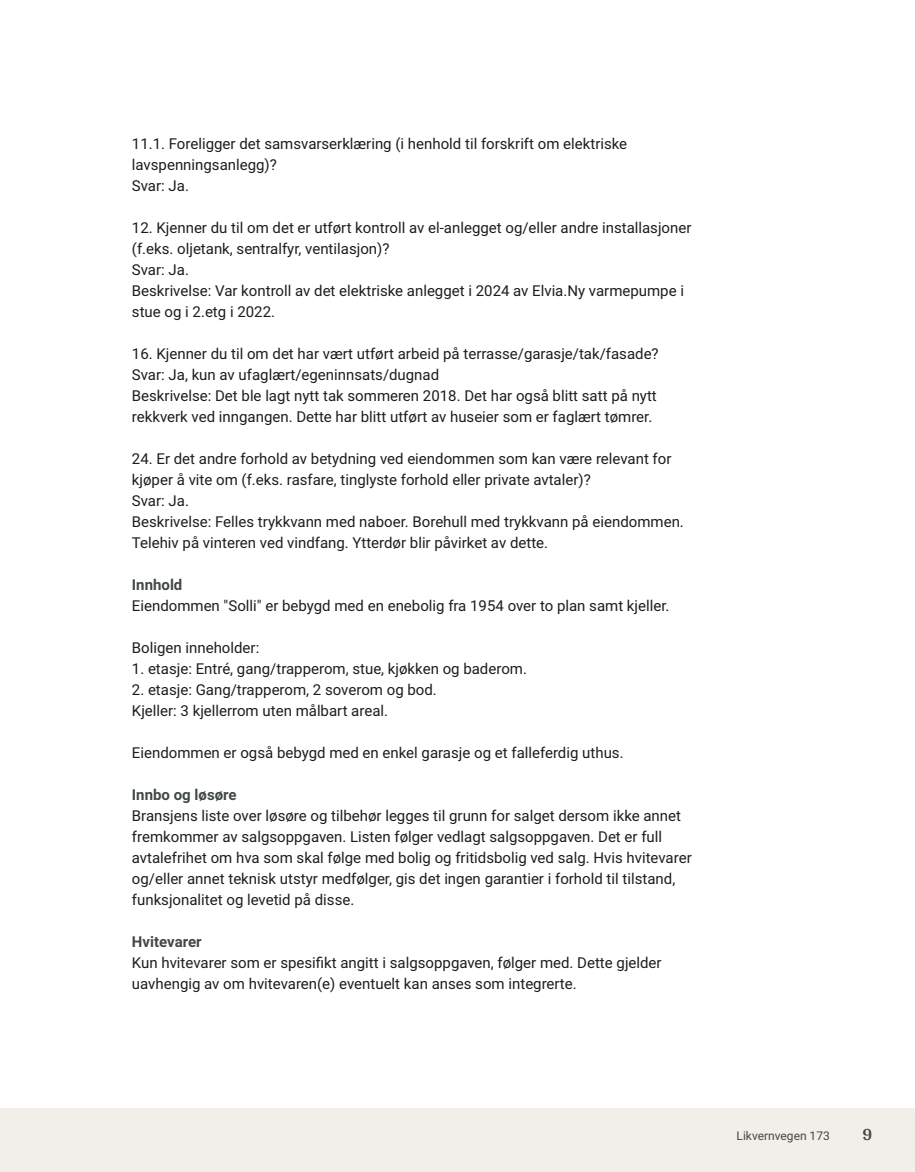
<style>
.page{position:relative;width:915px;height:1172px;background:#fff}
.page>*{position:absolute;margin:0;border:0;box-sizing:border-box;transform-origin:0 0}
.t1{font:700 18px "Arya";color:#414749}
.t2{font:15px/21px "Roboto Vitec";color:#1d1d1b}
.t3{font:700 15px "Roboto Vitec";color:#414749}
.t4{font:12px "Roboto Vitec";color:#414749}
</style>
<div class="page">
<div style="left:0;top:1108px;width:914px;height:64px;background:#f2eeea"></div>
<p class="t2" style="left:132px;top:132px;width:496px">11.1. Foreligger det samsvarserklæring (i henhold til forskrift om elektriske lavspenningsanlegg)?<br>Svar: Ja.</p>
<p class="t2" style="left:132px;top:216px;width:561px">12. Kjenner du til om det er utført kontroll av el‑anlegget og/eller andre installasjoner (f.eks. oljetank, sentralfyr, ventilasjon)?<br>Svar: Ja.<br>Beskrivelse: Var kontroll av det elektriske anlegget i 2024 av Elvia.Ny varmepumpe i stue og i 2.etg i 2022.</p>
<p class="t2" style="left:132px;top:342px;width:528px">16. Kjenner du til om det har vært utført arbeid på terrasse/garasje/tak/fasade?<br>Svar: Ja, kun av ufaglært/egeninnsats/dugnad<br>Beskrivelse: Det ble lagt nytt tak sommeren 2018. Det har også blitt satt på nytt rekkverk ved inngangen. Dette har blitt utført av huseier som er faglært tømrer.</p>
<p class="t2" style="left:132px;top:447px;width:553px">24. Er det andre forhold av betydning ved eiendommen som kan være relevant for kjøper å vite om (f.eks. rasfare, tinglyste forhold eller private avtaler)?<br>Svar: Ja.<br>Beskrivelse: Felles trykkvann med naboer. Borehull med trykkvann på eiendommen.<br>Telehiv på vinteren ved vindfang. Ytterdør blir påvirket av dette.</p>
<p class="t3" style="left:132px;top:574px;width:52px">Innhold</p>
<p class="t2" style="left:132px;top:594px;width:539px">Eiendommen "Solli" er bebygd med en enebolig fra 1954 over to plan samt kjeller.</p>
<p class="t2" style="left:132px;top:636px;width:129px">Boligen inneholder:</p>
<p class="t2" style="left:132px;top:657px;width:396px">1. etasje: Entré, gang/trapperom, stue, kjøkken og baderom.</p>
<p class="t2" style="left:132px;top:678px;width:306px">2. etasje: Gang/trapperom, 2 soverom og bod.<br>Kjeller: 3 kjellerrom uten målbart areal.</p>
<p class="t2" style="left:132px;top:741px;width:493px">Eiendommen er også bebygd med en enkel garasje og et falleferdig uthus.</p>
<p class="t3" style="left:132px;top:784px;width:106px">Innbo og løsøre</p>
<p class="t2" style="left:132px;top:804px;width:561px">Bransjens liste over løsøre og tilbehør legges til grunn for salget dersom ikke annet fremkommer av salgsoppgaven. Listen følger vedlagt salgsoppgaven. Det er full avtalefrihet om hva som skal følge med bolig og fritidsbolig ved salg. Hvis hvitevarer og/eller annet teknisk utstyr medfølger, gis det ingen garantier i forhold til tilstand, funksjonalitet og levetid på disse.</p>
<p class="t3" style="left:132px;top:931px;width:71px">Hvitevarer</p>
<p class="t2" style="left:132px;top:951px;width:531px">Kun hvitevarer som er spesifikt angitt i salgsoppgaven, følger med. Dette gjelder uavhengig av om hvitevaren(e) eventuelt kan anses som integrerte.</p>
<p class="t4" style="left:736px;top:1127px;width:95px">Likvernvegen 173</p>
<p class="t1" style="left:862px;top:1123px;width:11px">9</p>
</div>
